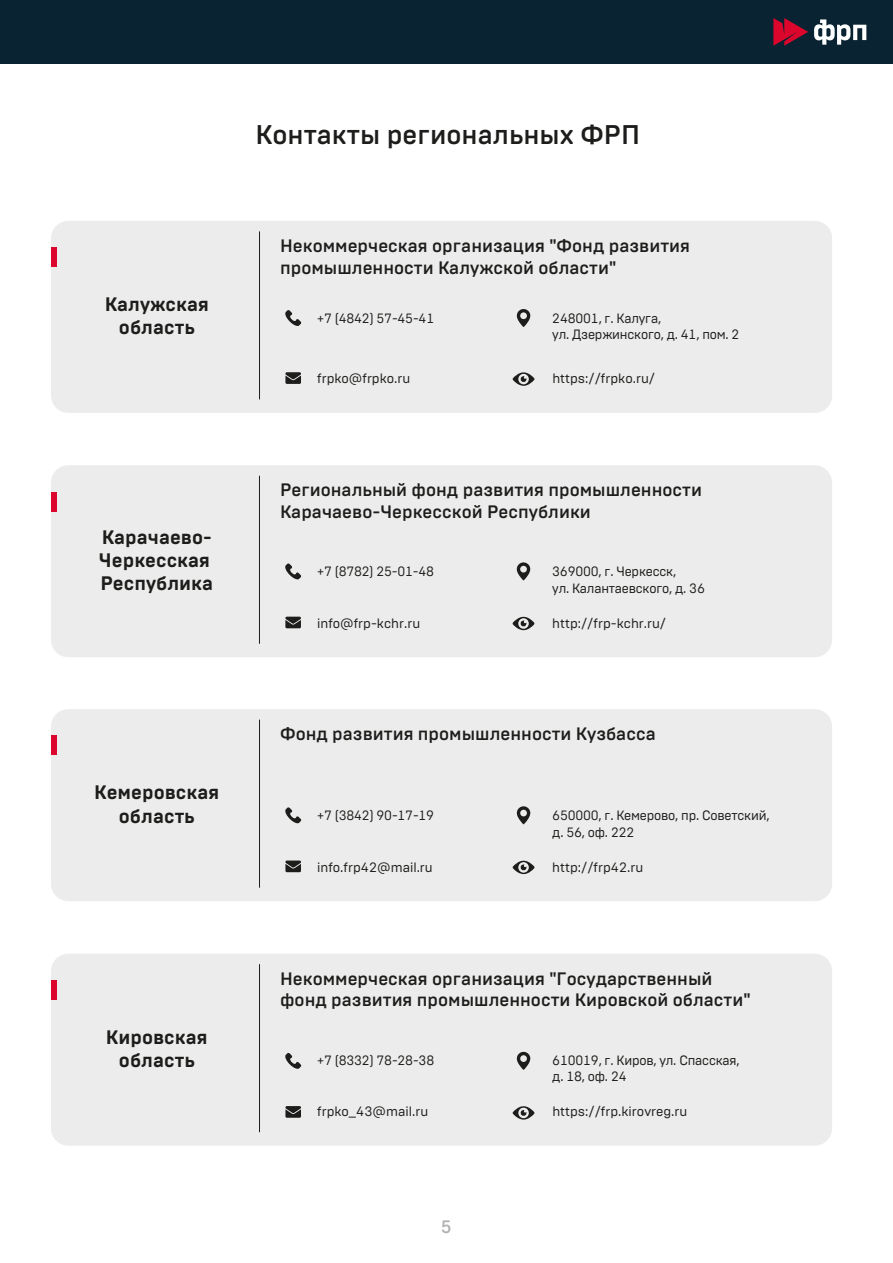
<style>
.page{position:relative;width:893px;height:1263px;background:#fff}
.page>*{position:absolute;margin:0;border:0;box-sizing:border-box;transform-origin:0 0}
.t1{font:500 27px "Brutal Type";color:#1d1d1b}
.t2{font:700 19.5px/23.4px "Brutal Type";color:#1d1d1b;text-align:center}
.t3{font:500 18px/21.6px "Brutal Type";color:#1d1d1b}
.t4{font:500 18px "Brutal Type";color:#b1b1b1}
.t5{font:13.5px/16.2px "Brutal Type";letter-spacing:-.015em;color:#1d1d1b}
</style>
<div class="page">
<div style="left:51px;top:954px;width:781px;height:192px;background:#ececec;border-radius:17px"></div>
<div style="left:51px;top:221px;width:781px;height:192px;background:#ececec;border-radius:17px"></div>
<div style="left:51px;top:709px;width:781px;height:192px;background:#ececec;border-radius:17px"></div>
<div style="left:51px;top:465px;width:781px;height:192px;background:#ececec;border-radius:17px"></div>
<svg style="left:512px;top:1106px;width:23px;height:13px"></svg>
<svg style="left:285px;top:1053px;width:16px;height:16px"></svg>
<svg style="left:517px;top:1052px;width:13px;height:18px"></svg>
<svg style="left:285px;top:1106px;width:16px;height:12px"></svg>
<svg style="left:512px;top:860px;width:23px;height:14px"></svg>
<svg style="left:285px;top:807px;width:16px;height:16px"></svg>
<svg style="left:517px;top:806px;width:13px;height:18px"></svg>
<svg style="left:285px;top:860px;width:16px;height:12px"></svg>
<svg style="left:512px;top:616px;width:23px;height:14px"></svg>
<svg style="left:285px;top:563px;width:16px;height:16px"></svg>
<svg style="left:517px;top:562px;width:13px;height:18px"></svg>
<svg style="left:285px;top:617px;width:16px;height:11px"></svg>
<svg style="left:512px;top:372px;width:23px;height:14px"></svg>
<svg style="left:285px;top:310px;width:16px;height:16px"></svg>
<svg style="left:517px;top:309px;width:13px;height:18px"></svg>
<svg style="left:285px;top:372px;width:16px;height:12px"></svg>
<div style="left:0;top:0;width:893px;height:64px;background:#0a2332"></div>
<svg style="left:773px;top:18px;width:35px;height:28px"></svg>
<svg style="left:814px;top:19px;width:52px;height:26px"></svg>
<hr style="left:259px;top:964px;width:1px;height:168px;background:#1d1d1b">
<hr style="left:259px;top:231px;width:1px;height:168px;background:#1d1d1b">
<hr style="left:259px;top:720px;width:1px;height:168px;background:#1d1d1b">
<hr style="left:259px;top:476px;width:1px;height:168px;background:#1d1d1b">
<div style="left:51px;top:980px;width:6px;height:19px;background:#dc052b"></div>
<div style="left:51px;top:248px;width:6px;height:19px;background:#dc052b"></div>
<div style="left:51px;top:736px;width:6px;height:19px;background:#dc052b"></div>
<div style="left:51px;top:492px;width:6px;height:19px;background:#dc052b"></div>
<h2 class="t2" style="left:105px;top:292px;width:106px">Калужская область</h2>
<h2 class="t2" style="left:99px;top:525px;width:116px;text-align:left">Карачаево-<br>Черкесская<br>Республика</h2>
<h2 class="t2" style="left:94px;top:781px;width:127px">Кемеровская область</h2>
<h2 class="t2" style="left:106px;top:1025px;width:103px">Кировская область</h2>
<h1 class="t1" style="left:256px;top:119px;width:386px">Контакты региональных ФРП</h1>
<h3 class="t3" style="left:280px;top:235px;width:412px">Некоммерческая организация "Фонд развития промышленности Калужской области"</h3>
<p class="t5" style="left:317px;top:310px;width:119px">+7 (4842) 57-45-41</p>
<p class="t5" style="left:552px;top:310px;width:189px">248001, г. Калуга,<br>ул. Дзержинского, д. 41, пом. 2</p>
<p class="t5" style="left:552px;top:370px;width:104px">https://frpko.ru/</p>
<p class="t5" style="left:317px;top:370px;width:95px">frpko@frpko.ru</p>
<h3 class="t3" style="left:280px;top:479px;width:423px">Региональный фонд развития промышленности<br>Карачаево-Черкесской Республики</h3>
<p class="t5" style="left:317px;top:564px;width:119px">+7 (8782) 25-01-48</p>
<p class="t5" style="left:317px;top:615px;width:105px">info@frp-kchr.ru</p>
<p class="t5" style="left:552px;top:564px;width:154px">369000, г. Черкесск,<br>ул. Калантаевского, д. 36</p>
<p class="t5" style="left:552px;top:615px;width:115px">http://frp-kchr.ru/</p>
<h3 class="t3" style="left:280px;top:723px;width:377px">Фонд развития промышленности Кузбасса</h3>
<p class="t5" style="left:317px;top:807px;width:119px">+7 (3842) 90-17-19</p>
<p class="t5" style="left:317px;top:859px;width:117px">info.frp42@mail.ru</p>
<p class="t5" style="left:552px;top:807px;width:219px">650000, г. Кемерово, пр. Советский, д. 56, оф. 222</p>
<p class="t5" style="left:552px;top:859px;width:93px">http://frp42.ru</p>
<h3 class="t3" style="left:280px;top:968px;width:472px">Некоммерческая организация "Государственный фонд развития промышленности Кировской области"</h3>
<p class="t5" style="left:317px;top:1052px;width:119px">+7 (8332) 78-28-38</p>
<p class="t5" style="left:317px;top:1103px;width:112px">frpko_43@mail.ru</p>
<p class="t5" style="left:552px;top:1052px;width:189px">610019, г. Киров, ул. Спасская, д. 18, оф. 24</p>
<p class="t5" style="left:552px;top:1103px;width:136px">https://frp.kirovreg.ru</p>
<h3 class="t4" style="left:441px;top:1216px;width:13px">5</h3>
</div>
